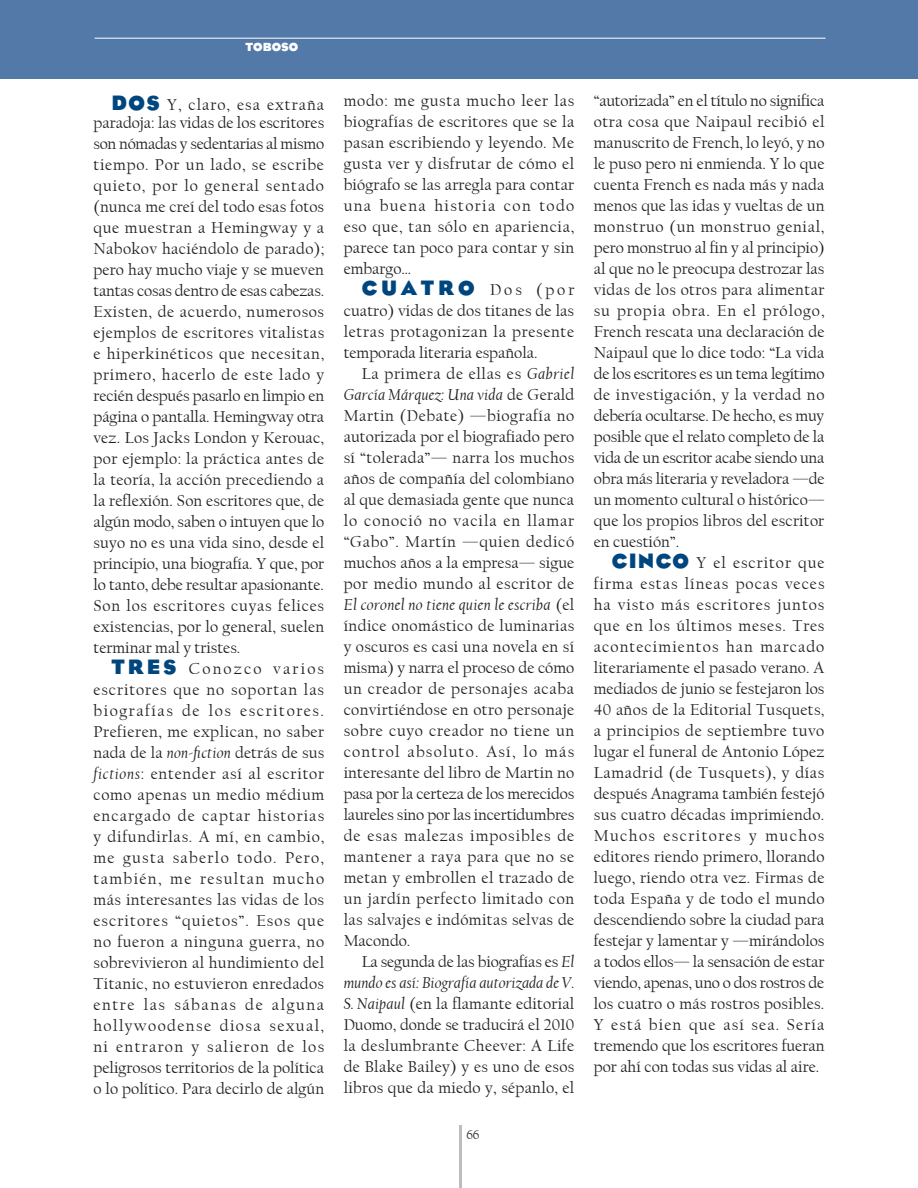
<style>
.page{position:relative;width:918px;height:1188px;background:#fff}
.page>*{position:absolute;margin:0;border:0;box-sizing:border-box;transform-origin:0 0}
.t1{font:16.5px/21px "Californian FB";letter-spacing:.01em;color:#231f20;text-align:justify}
.numero{font:13.5px "Californian FB";color:#231f20}
.POESIA{font:700 12px "Eagle";color:#fff}
.s1{font-family:"Eagle";font-weight:700;font-size:21px;color:#00467e}
.s2{font-style:italic}
</style>
<div class="page">
<hr style="left:459px;top:1125px;width:3px;height:63px;background:#bcbdc0">
<div style="left:0;top:0;width:918px;height:79px;background:#5379a8"></div>
<hr style="left:95px;top:38px;width:731px;height:1px;background:#fff">
<p class="POESIA" style="left:246px;top:40px;width:54px">TOBOSO</p>
<p class="t1" style="left:94px;top:95px;width:232px;line-height:18px;text-align:right"><span class="s1">DOS</span> Y, claro, esa extraña paradoja: las vidas de los escritores</p>
<p class="t1" style="left:94px;top:133px;width:232px">son nómadas y sedentarias al mismo tiempo. Por un lado, se escribe quieto, por lo general sentado (nunca me creí del todo esas fotos que muestran a Hemingway y a Nabokov haciéndolo de parado); pero hay mucho viaje y se mueven tantas cosas dentro de esas cabezas.<br>Existen, de acuerdo, numerosos ejemplos de escritores vitalistas e hiperkinéticos que necesitan, primero, hacerlo de este lado y recién después pasarlo en limpio en página o pantalla. Hemingway otra vez. Los Jacks London y Kerouac, por ejemplo: la práctica antes de la teoría, la acción precediendo a la reflexión. Son escritores que, de algún modo, saben o intuyen que lo suyo no es una vida sino, desde el principio, una biografía. Y que, por lo tanto, debe resultar apasionante.<br>Son los escritores cuyas felices existencias, por lo general, suelen terminar mal y tristes.</p>
<p class="t1" style="left:94px;top:658px;width:232px;text-indent:18px"><span class="s1">TRES</span> Conozco varios escritores que no soportan las biografías de los escritores.<br>Prefieren, me explican, no saber nada de la <span class="s2">non-fiction</span> detrás de sus <span class="s2">fictions</span>: entender así al escritor como apenas un medio médium encargado de captar historias y difundirlas. A mí, en cambio, me gusta saberlo todo. Pero, también, me resultan mucho más interesantes las vidas de los escritores “quietos”. Esos que no fueron a ninguna guerra, no sobrevivieron al hundimiento del Titanic, no estuvieron enredados entre las sábanas de alguna hollywoodense diosa sexual, ni entraron y salieron de los peligrosos territorios de la política o lo político. Para decirlo de algún</p>
<p class="t1" style="left:344px;top:90px;width:232px">modo: me gusta mucho leer las biografías de escritores que se la pasan escribiendo y leyendo. Me gusta ver y disfrutar de cómo el biógrafo se las arregla para contar una buena historia con todo eso que, tan sólo en apariencia, parece tan poco para contar y sin embargo…</p>
<p class="t1" style="left:344px;top:279px;width:232px;text-indent:18px"><span class="s1">CUATRO</span> Dos (por cuatro) vidas de dos titanes de las letras protagonizan la presente temporada literaria española.</p>
<p class="t1" style="left:344px;top:363px;width:232px;text-indent:18px">La primera de ellas es <span class="s2">Gabriel García Márquez: Una vida</span> de Gerald Martin (Debate) —biografía no autorizada por el biografiado pero sí “tolerada”— narra los muchos años de compañía del colombiano al que demasiada gente que nunca lo conoció no vacila en llamar “Gabo”. Martín —quien dedicó muchos años a la empresa— sigue por medio mundo al escritor de <span class="s2">El coronel no tiene quien le escriba</span> (el índice onomástico de luminarias y oscuros es casi una novela en sí misma) y narra el proceso de cómo un creador de personajes acaba convirtiéndose en otro personaje sobre cuyo creador no tiene un control absoluto. Así, lo más interesante del libro de Martin no pasa por la certeza de los merecidos laureles sino por las incertidumbres de esas malezas imposibles de mantener a raya para que no se metan y embrollen el trazado de un jardín perfecto limitado con las salvajes e indómitas selvas de Macondo.</p>
<p class="t1" style="left:344px;top:951px;width:232px;text-indent:18px">La segunda de las biografías es <span class="s2">El mundo es así: Biografía autorizada de V.<br>S. Naipaul</span> (en la flamante editorial Duomo, donde se traducirá el 2010 la deslumbrante Cheever: A Life de Blake Bailey) y es uno de esos libros que da miedo y, sépanlo, el</p>
<p class="numero" style="left:466px;top:1127px;width:15px">66</p>
<p class="t1" style="left:594px;top:90px;width:232px">“autorizada” en el título no significa otra cosa que Naipaul recibió el manuscrito de French, lo leyó, y no le puso pero ni enmienda. Y lo que cuenta French es nada más y nada menos que las idas y vueltas de un monstruo (un monstruo genial, pero monstruo al fin y al principio) al que no le preocupa destrozar las vidas de los otros para alimentar su propia obra. En el prólogo, French rescata una declaración de Naipaul que lo dice todo: “La vida de los escritores es un tema legítimo de investigación, y la verdad no debería ocultarse. De hecho, es muy posible que el relato completo de la vida de un escritor acabe siendo una obra más literaria y reveladora —de un momento cultural o histórico— que los propios libros del escritor en cuestión”.</p>
<p class="t1" style="left:594px;top:552px;width:232px;text-indent:18px"><span class="s1">CINCO</span> Y el escritor que firma estas líneas pocas veces ha visto más escritores juntos que en los últimos meses. Tres acontecimientos han marcado literariamente el pasado verano. A mediados de junio se festejaron los 40 años de la Editorial Tusquets, a principios de septiembre tuvo lugar el funeral de Antonio López Lamadrid (de Tusquets), y días después Anagrama también festejó sus cuatro décadas imprimiendo.<br>Muchos escritores y muchos editores riendo primero, llorando luego, riendo otra vez. Firmas de toda España y de todo el mundo descendiendo sobre la ciudad para festejar y lamentar y —mirándolos a todos ellos— la sensación de estar viendo, apenas, uno o dos rostros de los cuatro o más rostros posibles.<br>Y está bien que así sea. Sería tremendo que los escritores fueran por ahí con todas sus vidas al aire.</p>
</div>
